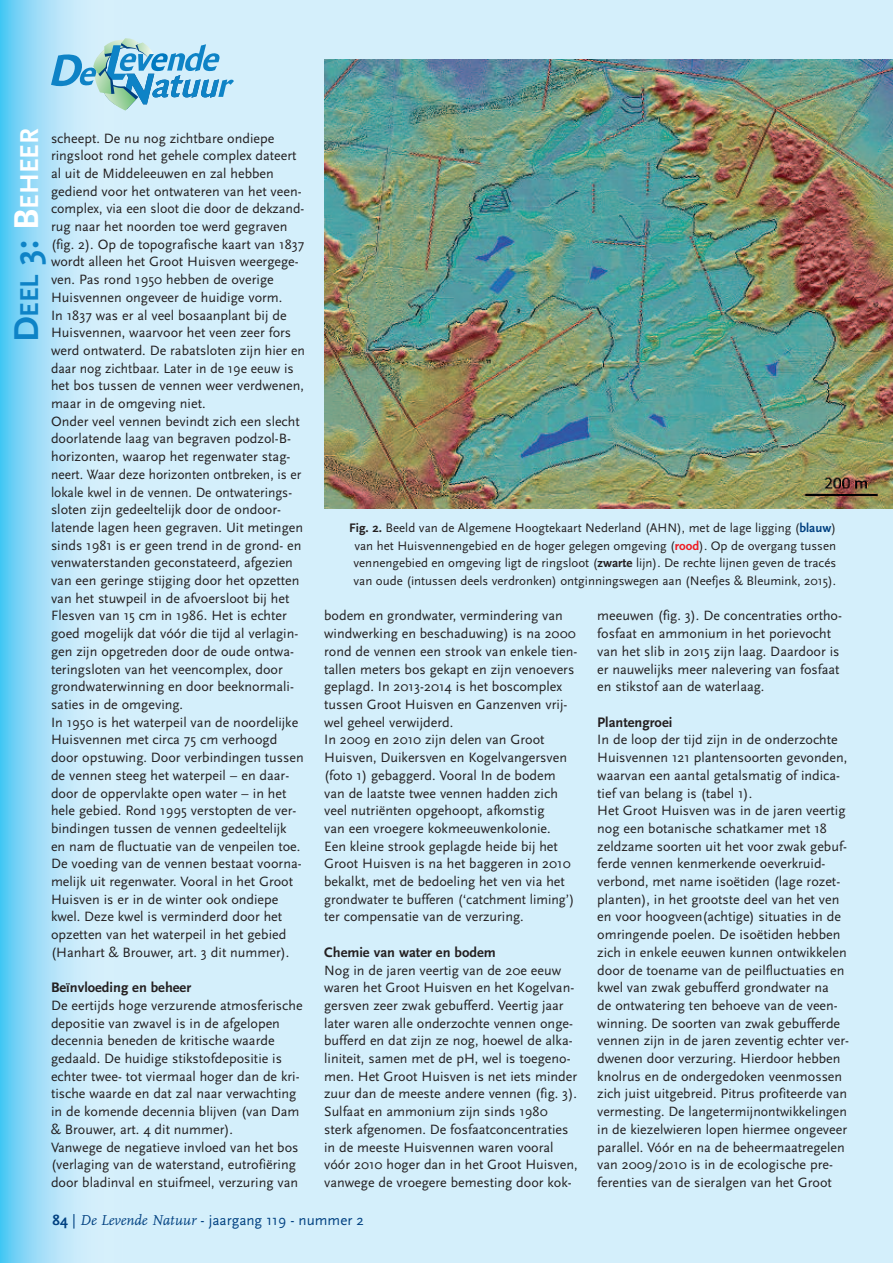
<style>
.page{position:relative;width:893px;height:1263px;background:#fff}
.page>*{position:absolute;margin:0;border:0;box-sizing:border-box;transform-origin:0 0}
.t1{font:700 27px "Scala Sans";color:#fff}
.t2{font:15px "Scala Sans";color:#014181}
.t3{font:700 14.4px "Scala Sans";color:#231f20}
.t4{font:14.1px/17.7px "Scala Sans";color:#231f20}
.t5{font:12.9px/17.7px "Scala Sans";color:#231f20;text-align:center}
.s1{font-size:36px;color:#0e83c6}
.s2{color:#0e83c6}
.s3{font-size:36px}
.s4{font-weight:700}
.s5{font-weight:700;color:#014181}
.s6{font-weight:700;color:#ee1d23}
.s7{font-family:"FF Scala";font-style:italic}
</style>
<div class="page">
<img style="left:0;top:0;width:893px;height:1263px">
<svg style="left:51px;top:38px;width:183px;height:73px;background:#99cee4"></svg>
<img style="left:324px;top:59px;width:569px;height:449px">
<h1 class="t1" style="left:13px;top:342px;width:215px;rotate:-90deg"><span class="s1">D</span><span class="s2">EEL</span> <span class="s1">3:</span> <span class="s3">B</span>EHEER</h1>
<p class="t4" style="left:51px;top:129px;width:256px">scheept. De nu nog zichtbare ondiepe ringsloot rond het gehele complex dateert al uit de Middeleeuwen en zal hebben gediend voor het ontwateren van het veen&shy;complex, via een sloot die door de dekzand&shy;rug naar het noorden toe werd gegraven (fig. 2). Op de topografische kaart van 1837 wordt alleen het Groot Huisven weergege&shy;ven. Pas rond 1950 hebben de overige Huisvennen ongeveer de huidige vorm.<br>In 1837 was er al veel bosaanplant bij de Huisvennen, waarvoor het veen zeer fors werd ontwaterd. De rabatsloten zijn hier en daar nog zichtbaar. Later in de 19e eeuw is het bos tussen de vennen weer verdwenen, maar in de omgeving niet.<br>Onder veel vennen bevindt zich een slecht doorlatende laag van begraven podzol-B&shy;horizonten, waarop het regenwater stag&shy;neert. Waar deze horizonten ontbreken, is er lokale kwel in de vennen. De ontwaterings&shy;sloten zijn gedeeltelijk door de ondoor&shy;latende lagen heen gegraven. Uit metingen sinds 1981 is er geen trend in de grond- en venwaterstanden geconstateerd, afgezien van een geringe stijging door het opzetten van het stuwpeil in de afvoersloot bij het Flesven van 15 cm in 1986. Het is echter goed mogelijk dat vóór die tijd al verlagin&shy;gen zijn opgetreden door de oude ontwa&shy;teringsloten van het veencomplex, door grondwaterwinning en door beeknormali&shy;saties in de omgeving.<br>In 1950 is het waterpeil van de noordelijke Huisvennen met circa 75 cm verhoogd door opstuwing. Door verbindingen tussen de vennen steeg het waterpeil – en daar&shy;door de oppervlakte open water – in het hele gebied. Rond 1995 verstopten de ver&shy;bindingen tussen de vennen gedeeltelijk<br>en nam de fluctuatie van de venpeilen toe.<br>De voeding van de vennen bestaat voorna&shy;melijk uit regenwater. Vooral in het Groot Huisven is er in de winter ook ondiepe kwel. Deze kwel is verminderd door het opzetten van het waterpeil in het gebied (Hanhart &amp; Brouwer, art. 3 dit nummer).</p>
<p class="t3" style="left:51px;top:979px;width:142px">Beïnvloeding en beheer</p>
<p class="t4" style="left:51px;top:996px;width:253px">De eertijds hoge verzurende atmosferische depositie van zwavel is in de afgelopen decennia beneden de kritische waarde gedaald. De huidige stikstofdepositie is echter twee- tot viermaal hoger dan de kri&shy;tische waarde en dat zal naar verwachting in de komende decennia blijven (van Dam &amp; Brouwer, art. 4 dit nummer).<br>Vanwege de negatieve invloed van het bos (verlaging van de waterstand, eutrofiëring door bladinval en stuifmeel, verzuring van</p>
<p class="t5" style="left:349px;top:519px;width:488px"><span class="s4">Fig. 2.</span> Beeld van de Algemene Hoogtekaart Nederland (AHN), met de lage ligging (<span class="s5">blauw</span>) van het Huisvennengebied en de hoger gelegen omgeving (<span class="s6">rood</span>). Op de overgang tussen vennengebied en omgeving ligt de ringsloot (<span class="s4">zwarte</span> lijn). De rechte lijnen geven de tracés van oude (intussen deels verdronken) ontginningswegen aan (Neefjes &amp; Bleumink, 2015).</p>
<p class="t4" style="left:324px;top:607px;width:255px">bodem en grondwater, vermindering van windwerking en beschaduwing) is na 2000 rond de vennen een strook van enkele tien&shy;tallen meters bos gekapt en zijn venoevers geplagd. In 2013-2014 is het boscomplex tussen Groot Huisven en Ganzenven vrij&shy;wel geheel verwijderd.<br>In 2009 en 2010 zijn delen van Groot Huisven, Duikersven en Kogelvangersven (foto 1) gebaggerd. Vooral In de bodem van de laatste twee vennen hadden zich veel nutriënten opgehoopt, afkomstig<br>van een vroegere kokmeeuwenkolonie.<br>Een kleine strook geplagde heide bij het Groot Huisven is na het baggeren in 2010 bekalkt, met de bedoeling het ven via het grondwater te bufferen (‘catchment liming’) ter compensatie van de verzuring.</p>
<p class="t3" style="left:324px;top:943px;width:173px">Chemie van water en bodem</p>
<p class="t4" style="left:324px;top:961px;width:255px">Nog in de jaren veertig van de 20e eeuw waren het Groot Huisven en het Kogelvan&shy;gersven zeer zwak gebufferd. Veertig jaar later waren alle onderzochte vennen onge&shy;bufferd en dat zijn ze nog, hoewel de alka&shy;liniteit, samen met de pH, wel is toegeno&shy;men. Het Groot Huisven is net iets minder zuur dan de meeste andere vennen (fig. 3).<br>Sulfaat en ammonium zijn sinds 1980 sterk afgenomen. De fosfaatconcentraties in de meeste Huisvennen waren vooral vóór 2010 hoger dan in het Groot Huisven, vanwege de vroegere bemesting door kok-</p>
<p class="t4" style="left:597px;top:607px;width:246px">meeuwen (fig. 3). De concentraties ortho&shy;fosfaat en ammonium in het porievocht van het slib in 2015 zijn laag. Daardoor is er nauwelijks meer nalevering van fosfaat en stikstof aan de waterlaag.</p>
<p class="t3" style="left:597px;top:713px;width:77px">Plantengroei</p>
<p class="t4" style="left:597px;top:731px;width:253px">In de loop der tijd zijn in de onderzochte Huisvennen 121 plantensoorten gevonden, waarvan een aantal getalsmatig of indica&shy;tief van belang is (tabel 1).<br>Het Groot Huisven was in de jaren veertig nog een botanische schatkamer met 18 zeldzame soorten uit het voor zwak gebuf&shy;ferde vennen kenmerkende oeverkruid&shy;verbond, met name isoëtiden (lage rozet&shy;planten), in het grootste deel van het ven en voor hoogveen(achtige) situaties in de omringende poelen. De isoëtiden hebben zich in enkele eeuwen kunnen ontwikkelen door de toename van de peilfluctuaties en kwel van zwak gebufferd grondwater na<br>de ontwatering ten behoeve van de veen&shy;winning. De soorten van zwak gebufferde vennen zijn in de jaren zeventig echter ver&shy;dwenen door verzuring. Hierdoor hebben knolrus en de ondergedoken veenmossen zich juist uitgebreid. Pitrus profiteerde van vermesting. De langetermijnontwikkelingen in de kiezelwieren lopen hiermee ongeveer parallel. Vóór en na de beheermaatregelen van 2009/2010 is in de ecologische pre&shy;ferenties van de sieralgen van het Groot</p>
<p class="t2" style="left:53px;top:1211px;width:313px"><span class="s4">84</span> | <span class="s7">De Levende Natuur</span> - jaargang 119 - nummer 2</p>
</div>
